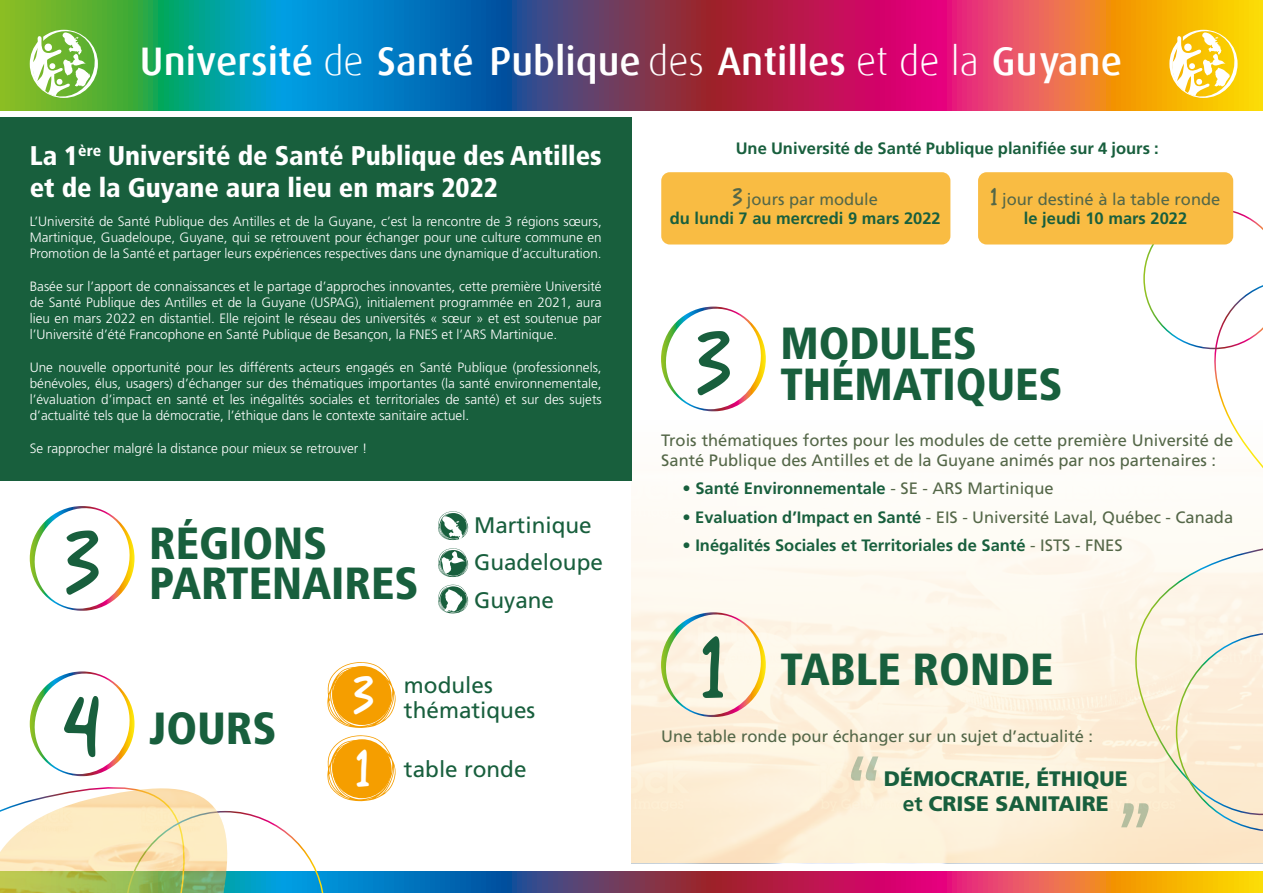
<style>
.page{position:relative;width:1263px;height:893px;background:#fff}
.page>*{position:absolute;margin:0;border:0;box-sizing:border-box;transform-origin:0 0}
.t1{font:80.55px "Bray Notes";color:#185f3d}
.t2{font:47.85px/73.2px "Bray Notes";color:#fff}
.t3{font:900 condensed 45px/40.5px "Frutiger";color:#185f3d}
.t4{font:500 39.9px "Dax";color:#fff}
.t5{font:900 condensed 27px/32.4px "Frutiger";color:#fff}
.t6{font:22.5px/37.5px "Frutiger";color:#185f3d}
.t7{font:900 21px/25.2px "Frutiger";color:#185f3d;text-align:center}
.t8{font:16.5px/19.8px "Frutiger";color:#546748}
.t9{font:700 16.5px/19.8px "Frutiger";color:#185f3d;text-align:center}
.t10{font:300 13.5px/16.2px "Frutiger";color:#fff;text-align:justify}
.s1{font-weight:300}
.s2{font-family:"Bray Notes";font-weight:400;font-size:22.5px;color:#546748}
.s3{font-weight:400;color:#546748}
.s4{font-family:"Bray Notes";font-size:22.5px}
.s5{font-weight:700;color:#185f3d}
.s6{font-weight:400}
.s7{color:#185f3d}
.s8{font-weight:700}
</style>
<div class="page">
<img style="left:631px;top:416px;width:472px;height:447px">
<div style="left:0;top:117px;width:631px;height:363px;background:#185f3d"></div>
<svg style="left:0;top:0;width:1263px;height:111px;background:#78646a"></svg>
<svg style="left:396px;top:872px;width:867px;height:21px;background:#a45055"></svg>
<svg style="left:1103px;top:535px;width:160px;height:329px;background:#faefdb"></svg>
<svg style="left:1176px;top:632px;width:87px;height:200px;background:#f5e9d2"></svg>
<svg style="left:1143px;top:208px;width:120px;height:336px"></svg>
<svg style="left:29px;top:506px;width:106px;height:105px"></svg>
<svg style="left:661px;top:306px;width:105px;height:105px"></svg>
<svg style="left:0;top:662px;width:396px;height:231px"></svg>
<svg style="left:659px;top:608px;width:108px;height:109px;background:#f3ead4"></svg>
<svg style="left:29px;top:28px;width:70px;height:73px"></svg>
<svg style="left:1168px;top:28px;width:71px;height:73px"></svg>
<svg style="left:851px;top:756px;width:27px;height:24px"></svg>
<svg style="left:438px;top:511px;width:30px;height:29px"></svg>
<svg style="left:438px;top:548px;width:30px;height:29px"></svg>
<svg style="left:438px;top:585px;width:30px;height:28px"></svg>
<svg style="left:1121px;top:803px;width:27px;height:24px"></svg>
<div style="left:661px;top:172px;width:289px;height:72px;background:#f9bc43;border-radius:9px"></div>
<div style="left:978px;top:172px;width:255px;height:72px;background:#f9bc43;border-radius:9px"></div>
<h3 class="t4" style="left:140px;top:39px;width:984px">Université <span class="s1">de</span> Santé Publique <span class="s1">des</span> Antilles <span class="s1">et de la</span> Guyane</h3>
<h3 class="t5" style="left:30px;top:139px;width:573px">La 1<sup>ère</sup> Université de Santé Publique des Antilles et de la Guyane aura lieu en mars 2022</h3>
<p class="t10" style="left:30px;top:213px;width:573px">L’Université de Santé Publique des Antilles et de la Guyane, c’est la rencontre de 3 régions sœurs, Martinique, Guadeloupe, Guyane, qui se retrouvent pour échanger pour une culture commune en Promotion de la Santé et partager leurs expériences respectives dans une dynamique d’acculturation.</p>
<p class="t10" style="left:30px;top:278px;width:573px">Basée sur l’apport de connaissances et le partage d’approches innovantes, cette première Université de Santé Publique des Antilles et de la Guyane (USPAG), initialement programmée en 2021, aura lieu en mars 2022 en distantiel. Elle rejoint le réseau des universités « sœur » et est soutenue par l’Université d’été Francophone en Santé Publique de Besançon, la FNES et l’ARS Martinique.</p>
<p class="t10" style="left:30px;top:359px;width:573px">Une nouvelle opportunité pour les différents acteurs engagés en Santé Publique (professionnels, bénévoles, élus, usagers) d’échanger sur des thématiques importantes (la santé environnementale, l’évaluation d’impact en santé et les inégalités sociales et territoriales de santé) et sur des sujets d’actualité tels que la démocratie, l’éthique dans le contexte sanitaire actuel.</p>
<p class="t10" style="left:30px;top:440px;width:339px">Se rapprocher malgré la distance pour mieux se retrouver !</p>
<h1 class="t1" style="left:64px;top:514px;width:37px">3</h1>
<h1 class="t1" style="left:64px;top:680px;width:39px">4</h1>
<h3 class="t3" style="left:149px;top:523px;width:271px">RÉGIONS<br>PARTENAIRES</h3>
<h3 class="t6" style="left:474px;top:506px;width:130px">Martinique<br>Guadeloupe<br>Guyane</h3>
<h3 class="t3" style="left:149px;top:708px;width:129px">JOURS</h3>
<h2 class="t2" style="left:353px;top:659px;width:23px">3<br>1</h2>
<h3 class="t6" style="left:404px;top:672px;width:133px;line-height:25.5px">modules thématiques</h3>
<h3 class="t6" style="left:404px;top:750px;width:124px">table ronde</h3>
<p class="t9" style="left:736px;top:138px;width:425px">Une Université de Santé Publique planifiée sur 4 jours :</p>
<p class="t9" style="left:670px;top:189px;width:272px"><span class="s2">3</span> <span class="s3">jours par module<br></span>du lundi 7 au mercredi 9 mars 2022</p>
<p class="t8" style="left:991px;top:189px;width:231px;text-align:center"><span class="s4">1</span> jour destiné à la table ronde <span class="s5">le jeudi 10 mars 2022</span></p>
<h1 class="t1" style="left:696px;top:315px;width:37px">3</h1>
<h3 class="t3" style="left:780px;top:323px;width:284px">MODULES<br>THÉMATIQUES</h3>
<p class="t8" style="left:661px;top:431px;width:573px">Trois thématiques fortes pour les modules de cette première Université de<br>Santé Publique des Antilles et de la Guyane animés par nos partenaires :</p>
<p class="t9" style="left:682px;top:479px;width:373px"><span class="s6">•</span> Santé Environnementale <span class="s3">- SE - ARS Martinique</span></p>
<p class="t8" style="left:682px;top:507px;width:552px"><span class="s7">•</span> <span class="s5">Evaluation d’Impact en Santé</span> - EIS - Université Laval, Québec - Canada</p>
<p class="t9" style="left:682px;top:535px;width:442px"><span class="s6">•</span> Inégalités Sociales et Territoriales de Santé <span class="s3">- ISTS - FNES</span></p>
<h1 class="t1" style="left:701px;top:621px;width:25px">1</h1>
<h3 class="t3" style="left:780px;top:649px;width:275px">TABLE RONDE</h3>
<p class="t8" style="left:661px;top:727px;width:433px">Une table ronde pour échanger sur un sujet d’actualité :</p>
<h3 class="t7" style="left:884px;top:766px;width:245px">DÉMOCRATIE<span class="s8">,</span> ÉTHIQUE <span class="s8">et</span> CRISE SANITAIRE</h3>
</div>
